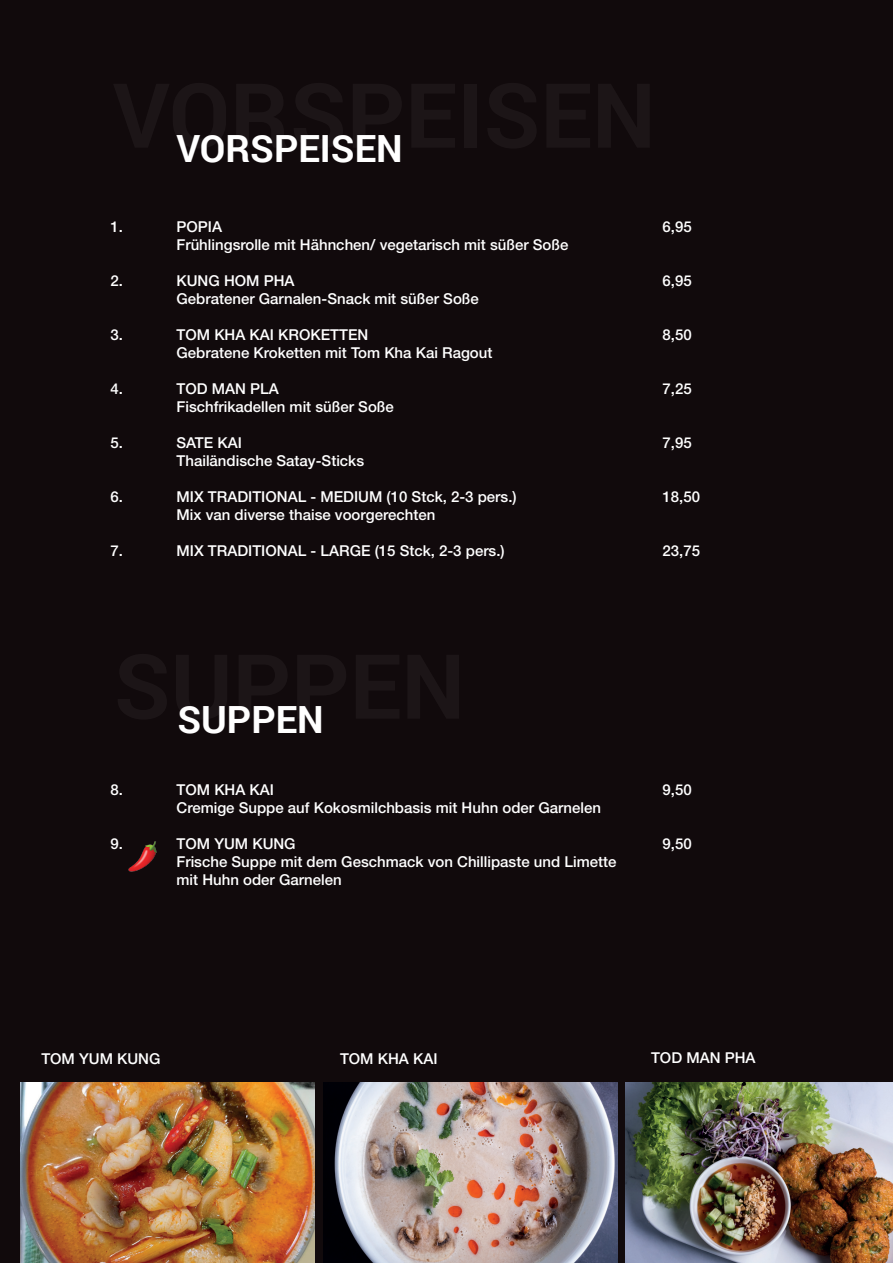
<style>
.page{position:relative;width:893px;height:1263px;background:#110a0c}
.page>*{position:absolute;margin:0;border:0;box-sizing:border-box;transform-origin:0 0}
.t1{font:700 90px "Roboto";color:#fff}
.t2{font:700 37.5px "Roboto";color:#fff}
.t3{font:500 15px/18px "Helvetica Neue LT Std";color:#fff}
</style>
<div class="page">
<img style="left:20px;top:1082px;width:294px;height:181px">
<img style="left:324px;top:1082px;width:294px;height:181px">
<img style="left:625px;top:1082px;width:268px;height:181px">
<img style="left:128px;top:841px;width:29px;height:31px">
<p class="t3" style="left:111px;top:218px;width:14px">1.</p>
<p class="t3" style="left:111px;top:272px;width:14px">2.</p>
<p class="t3" style="left:111px;top:326px;width:14px">3.</p>
<p class="t3" style="left:111px;top:380px;width:14px">4.</p>
<p class="t3" style="left:111px;top:434px;width:14px">5.</p>
<p class="t3" style="left:111px;top:488px;width:14px">6.</p>
<p class="t3" style="left:111px;top:542px;width:14px">7.</p>
<h2 class="t2" style="left:177px;top:122px;width:228px">VORSPEISEN</h2>
<p class="t3" style="left:177px;top:218px;width:47px">POPIA</p>
<p class="t3" style="left:663px;top:218px;width:31px">6,95</p>
<p class="t3" style="left:177px;top:236px;width:393px">Frühlingsrolle mit Hähnchen/ vegetarisch mit süßer Soße</p>
<p class="t3" style="left:177px;top:272px;width:120px">KUNG HOM PHA</p>
<p class="t3" style="left:663px;top:272px;width:31px">6,95</p>
<p class="t3" style="left:177px;top:290px;width:304px">Gebratener Garnalen-Snack mit süßer Soße</p>
<p class="t3" style="left:177px;top:326px;width:193px">TOM KHA KAI KROKETTEN</p>
<p class="t3" style="left:663px;top:326px;width:31px">8,50</p>
<p class="t3" style="left:177px;top:344px;width:317px">Gebratene Kroketten mit Tom Kha Kai Ragout</p>
<p class="t3" style="left:177px;top:380px;width:104px">TOD MAN PLA</p>
<p class="t3" style="left:663px;top:380px;width:31px">7,25</p>
<p class="t3" style="left:177px;top:398px;width:219px">Fischfrikadellen mit süßer Soße</p>
<p class="t3" style="left:177px;top:434px;width:67px">SATE KAI</p>
<p class="t3" style="left:663px;top:434px;width:31px">7,95</p>
<p class="t3" style="left:177px;top:452px;width:189px">Thailändische Satay-Sticks</p>
<p class="t3" style="left:177px;top:488px;width:342px">MIX TRADITIONAL - MEDIUM (10 Stck, 2-3 pers.)</p>
<p class="t3" style="left:663px;top:488px;width:39px">18,50</p>
<p class="t3" style="left:177px;top:506px;width:260px">Mix van diverse thaise voorgerechten</p>
<p class="t3" style="left:177px;top:542px;width:330px">MIX TRADITIONAL - LARGE (15 Stck, 2-3 pers.)</p>
<p class="t3" style="left:663px;top:542px;width:39px">23,75</p>
<h1 class="t1" style="left:114px;top:623px;width:353px">SUPPEN</h1>
<h2 class="t2" style="left:177px;top:693px;width:148px">SUPPEN</h2>
<p class="t3" style="left:111px;top:781px;width:14px">8.</p>
<p class="t3" style="left:111px;top:835px;width:14px">9.</p>
<p class="t3" style="left:177px;top:781px;width:99px">TOM KHA KAI</p>
<p class="t3" style="left:663px;top:781px;width:31px">9,50</p>
<p class="t3" style="left:177px;top:799px;width:426px">Cremige Suppe auf Kokosmilchbasis mit Huhn oder Garnelen</p>
<p class="t3" style="left:177px;top:835px;width:121px">TOM YUM KUNG</p>
<p class="t3" style="left:663px;top:835px;width:31px">9,50</p>
<p class="t3" style="left:177px;top:853px;width:441px">Frische Suppe mit dem Geschmack von Chillipaste und Limette mit Huhn oder Garnelen</p>
<p class="t3" style="left:41px;top:1049px;width:121px">TOM YUM KUNG</p>
<p class="t3" style="left:340px;top:1049px;width:99px">TOM KHA KAI</p>
<p class="t3" style="left:651px;top:1048px;width:106px">TOD MAN PHA</p>
</div>
